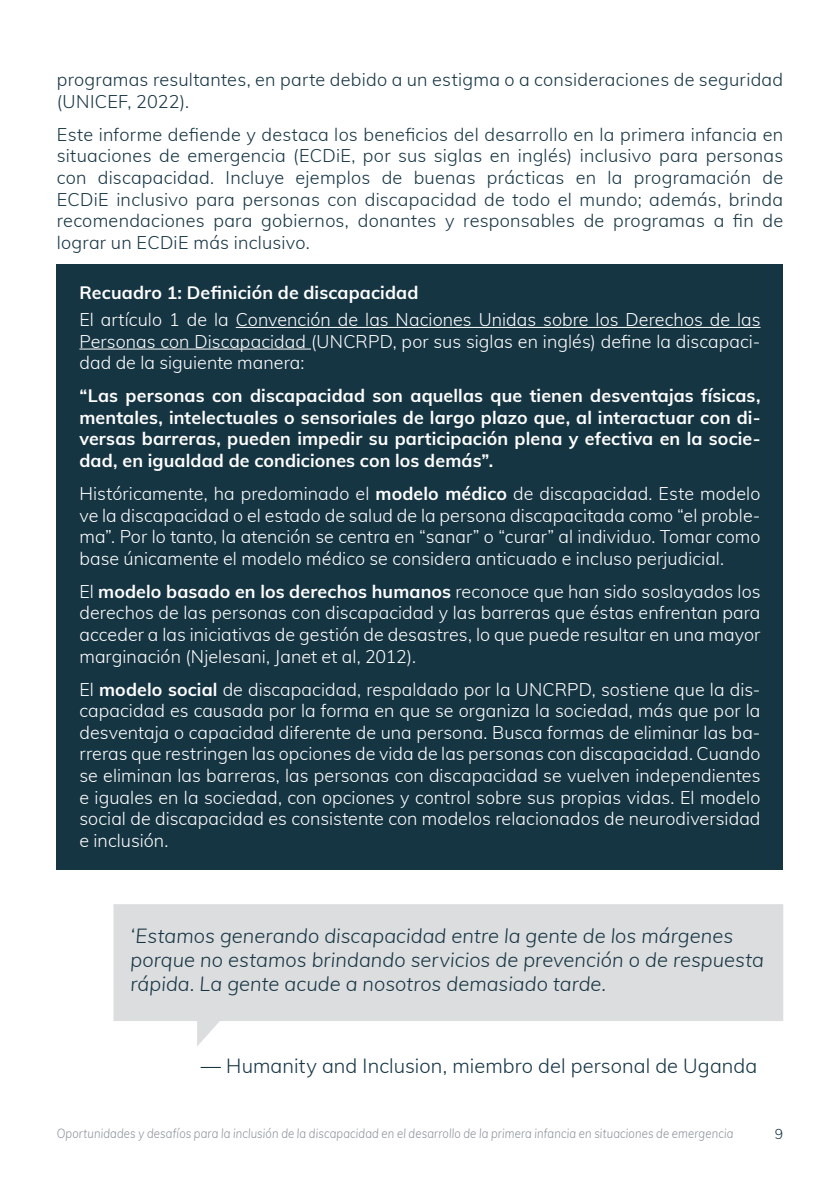
<style>
.page{position:relative;width:840px;height:1191px;background:#fff}
.page>*{position:absolute;margin:0;border:0;box-sizing:border-box;transform-origin:0 0}
.Quoted_Person{font:italic 300 20px/24px "Muli";letter-spacing:.005em;color:#163543}
.Person{font:300 20px "Muli";letter-spacing:.005em;color:#163543}
.Paragraph_Style{font:300 18px/21.6px "Muli";letter-spacing:.005em;color:#fff;text-align:justify}
.Paragraph_Style-2{font:300 18px/21.6px "Muli";letter-spacing:.015em;color:#163543}
.Paragraph_Style-3{font:700 18px/21.6px "Muli";letter-spacing:.005em;color:#fff;text-align:justify}
.t1{font:300 14px "Muli";color:#163543}
.t2{font:italic 300 13px "Muli";letter-spacing:.01em;color:#8a919a;scale:.87 1}
.s1{font-weight:700}
</style>
<div class="page">
<div style="left:57px;top:264px;width:725px;height:605px;background:#163543"></div>
<hr style="left:235px;top:327px;width:525px;height:1px;background:#fff">
<hr style="left:79px;top:348px;width:232px;height:1px;background:#fff">
<svg style="left:113px;top:904px;width:669px;height:142px;fill:#dcdddf"></svg>
<p class="Paragraph_Style-2" style="left:57px;top:68px;width:727px">programas resultantes, en parte debido a un estigma o a consideraciones de seguridad (UNICEF, 2022).</p>
<p class="Paragraph_Style-2" style="left:57px;top:123px;width:727px;text-align:justify">Este informe defiende y destaca los beneficios del desarrollo en la primera infancia en situaciones de emergencia (ECDiE, por sus siglas en inglés) inclusivo para personas con discapacidad. Incluye ejemplos de buenas prácticas en la programación de ECDiE inclusivo para personas con discapacidad de todo el mundo; además, brinda recomendaciones para gobiernos, donantes y responsables de programas a fin de lograr un ECDiE más inclusivo.</p>
<p class="Paragraph_Style-3" style="left:79px;top:281px;width:340px">Recuadro 1: Definición de discapacidad</p>
<p class="Paragraph_Style" style="left:79px;top:308px;width:682px">El artículo 1 de la Convención de las Naciones Unidas sobre los Derechos de las Personas con Discapacidad (UNCRPD, por sus siglas en inglés) define la discapaci&shy;dad de la siguiente manera:</p>
<p class="Paragraph_Style-3" style="left:79px;top:384px;width:682px">“Las personas con discapacidad son aquellas que tienen desventajas físicas, mentales, intelectuales o sensoriales de largo plazo que, al interactuar con di&shy;versas barreras, pueden impedir su participación plena y efectiva en la socie&shy;dad, en igualdad de condiciones con los demás”.</p>
<p class="Paragraph_Style" style="left:79px;top:482px;width:682px">Históricamente, ha predominado el <span class="s1">modelo médico</span> de discapacidad. Este modelo ve la discapacidad o el estado de salud de la persona discapacitada como “el proble&shy;ma”. Por lo tanto, la atención se centra en “sanar” o “curar” al individuo. Tomar como base únicamente el modelo médico se considera anticuado e incluso perjudicial.</p>
<p class="Paragraph_Style" style="left:79px;top:579px;width:682px">El <span class="s1">modelo basado en los derechos humanos</span> reconoce que han sido soslayados los derechos de las personas con discapacidad y las barreras que éstas enfrentan para acceder a las iniciativas de gestión de desastres, lo que puede resultar en una mayor marginación (Njelesani, Janet et al, 2012).</p>
<p class="Paragraph_Style" style="left:79px;top:677px;width:682px">El <span class="s1">modelo social</span> de discapacidad, respaldado por la UNCRPD, sostiene que la dis&shy;capacidad es causada por la forma en que se organiza la sociedad, más que por la desventaja o capacidad diferente de una persona. Busca formas de eliminar las ba&shy;rreras que restringen las opciones de vida de las personas con discapacidad. Cuando se eliminan las barreras, las personas con discapacidad se vuelven independientes e iguales en la sociedad, con opciones y control sobre sus propias vidas. El modelo social de discapacidad es consistente con modelos relacionados de neurodiversidad e inclusión.</p>
<p class="Quoted_Person" style="left:130px;top:923px;width:634px">‘Estamos generando discapacidad entre la gente de los márgenes porque no estamos brindando servicios de prevención o de respuesta rápida. La gente acude a nosotros demasiado tarde.</p>
<p class="Person" style="left:201px;top:1051px;width:557px">— Humanity and Inclusion, miembro del personal de Uganda</p>
<p class="t2" style="left:57px;top:1123px;width:778px">Oportunidades y desafíos para la inclusión de la discapacidad en el desarrollo de la primera infancia en situaciones de emergencia</p>
<p class="t1" style="left:774px;top:1123px;width:10px">9</p>
</div>
